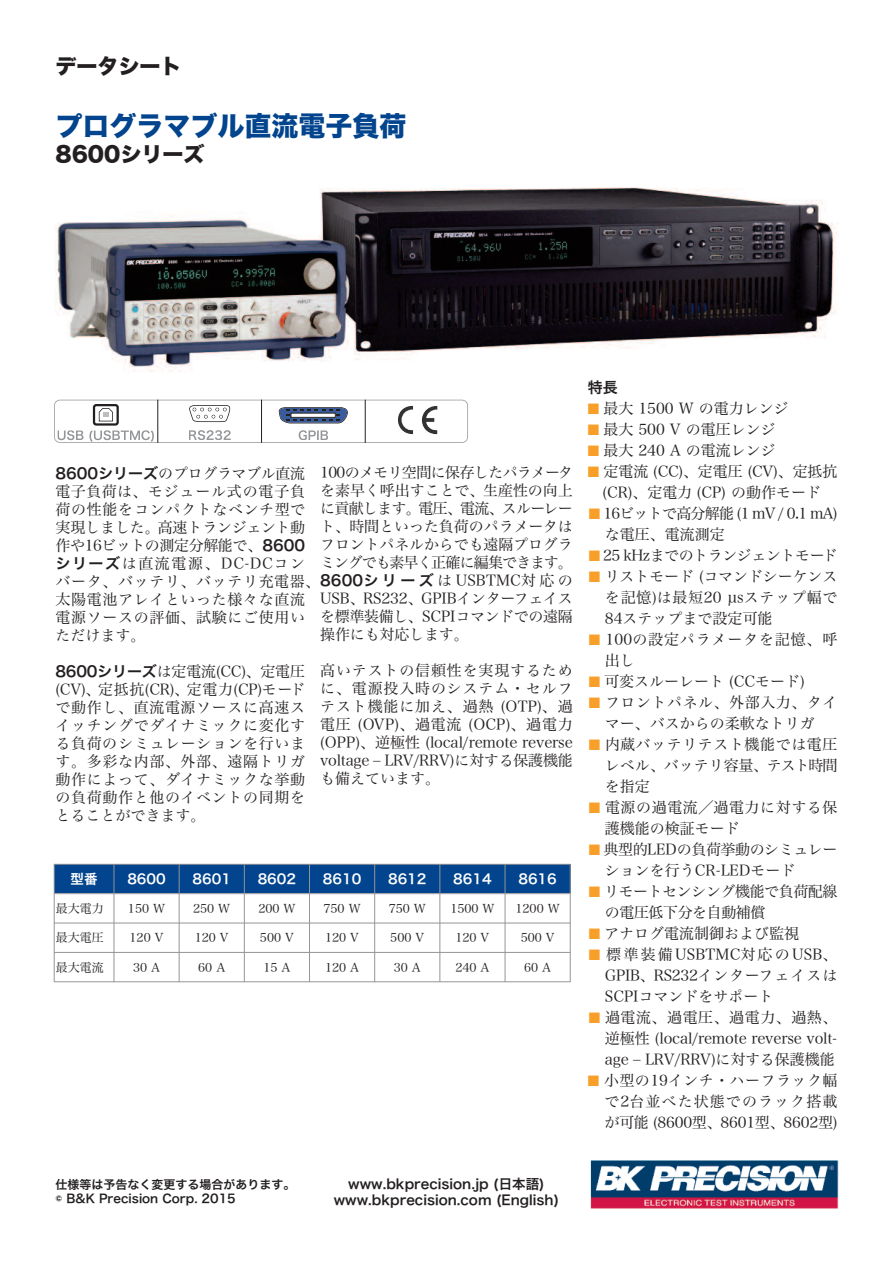
<style>
.page{position:relative;width:893px;height:1263px;background:#fff}
.page>*{position:absolute;margin:0;border:0;box-sizing:border-box;transform-origin:0 0}
.t1{font:27px "Hira Kaku Std N W8";color:#02448d}
.t2{font:21px "Hira Kaku Std N W8";color:#231f20}
.t3{font:15px/18px "Hira Min Pro N W3";color:#231f20;text-align:justify}
.t4{font:15px/18px "Hira Min Pro N W3";letter-spacing:.045em;color:#231f20}
.t5{font:15px/21px "Hira Min Pro N W3";letter-spacing:-.03em;color:#231f20}
.t6{font:15px/21px "Hira Min Pro N W3";letter-spacing:-.05em;color:#231f20}
.t7{font:15px/21px "Hira Min Pro N W3";letter-spacing:.04em;color:#231f20}
.t8{font:15px/21px "Hira Min Pro N W3";letter-spacing:.055em;color:#231f20}
.t9{font:15px "Hira Kaku Pro N W6";color:#231f20}
.t10{font:13.5px/16.2px "Hira Kaku Pro N W6";color:#231f20;text-align:center}
.t11{font:13.5px "Hira Kaku Pro N W6";color:#fff}
.t12{font:12px "Hira Min Pro N W3";color:#231f20}
.t13{font:12px/14.4px "Hira Kaku Pro N W6";color:#231f20}
.s1{font-family:"Hira Kaku Pro N W6"}
.s2{color:#f89f29}
</style>
<div class="page">
<img style="left:590px;top:1160px;width:248px;height:49px">
<img style="left:55px;top:187px;width:783px;height:185px">
<svg style="left:54px;top:400px;width:414px;height:43px"></svg>
<hr style="left:261px;top:400px;width:1px;height:43px;background:#231f20">
<div style="left:54px;top:864px;width:60px;height:30px;background:#02448d"></div>
<div style="left:114px;top:864px;width:65px;height:30px;background:#02448d"></div>
<div style="left:179px;top:864px;width:65px;height:30px;background:#02448d"></div>
<div style="left:244px;top:864px;width:65px;height:30px;background:#02448d"></div>
<div style="left:309px;top:864px;width:66px;height:30px;background:#02448d"></div>
<div style="left:375px;top:864px;width:65px;height:30px;background:#02448d"></div>
<div style="left:440px;top:864px;width:65px;height:30px;background:#02448d"></div>
<div style="left:505px;top:864px;width:65px;height:30px;background:#02448d"></div>
<hr style="left:54px;top:864px;width:1px;height:118px;background:#939598">
<hr style="left:114px;top:864px;width:1px;height:118px;background:#939598">
<hr style="left:179px;top:864px;width:1px;height:118px;background:#939598">
<hr style="left:244px;top:864px;width:1px;height:118px;background:#939598">
<hr style="left:309px;top:864px;width:1px;height:118px;background:#939598">
<hr style="left:374px;top:864px;width:1px;height:118px;background:#939598">
<hr style="left:440px;top:864px;width:1px;height:118px;background:#939598">
<hr style="left:505px;top:864px;width:1px;height:118px;background:#939598">
<hr style="left:570px;top:864px;width:1px;height:118px;background:#939598">
<hr style="left:54px;top:864px;width:516px;height:1px;background:#939598">
<hr style="left:54px;top:893px;width:516px;height:1px;background:#939598">
<hr style="left:54px;top:923px;width:516px;height:1px;background:#939598">
<hr style="left:54px;top:952px;width:516px;height:1px;background:#939598">
<hr style="left:54px;top:981px;width:516px;height:1px;background:#939598">
<h2 class="t2" style="left:56px;top:54px;width:127px">データシート</h2>
<h1 class="t1" style="left:56px;top:110px;width:352px">プログラマブル直流電子負荷</h1>
<h2 class="t2" style="left:56px;top:143px;width:150px">8600シリーズ</h2>
<p class="t4" style="left:55px;top:463px;width:266px"><span class="s1">8600シリーズ</span>のプログラマブル直流電子負荷は、モジュール式の電子負荷の性能をコンパクトなベンチ型で実現しました。高速トランジェント動作や16ビットの測定分解能で、<span class="s1">8600シリーズ</span>は直流電源、DC-DCコンバータ、バッテリ、バッテリ充電器、太陽電池アレイといった様々な直流電源ソースの評価、試験にご使用いただけます。</p>
<p class="t3" style="left:55px;top:661px;width:251px"><span class="s1">8600シリーズ</span>は定電流(CC)、定電圧(CV)、定抵抗(CR)、定電力(CP)モードで動作し、直流電源ソースに高速スイッチングでダイナミックに変化する負荷のシミュレーションを行います。多彩な内部、外部、遠隔トリガ動作によって、ダイナミックな挙動の負荷動作と他のイベントの同期をとることができます。</p>
<p class="t3" style="left:320px;top:462px;width:254px">100のメモリ空間に保存したパラメータを素早く呼出すことで、生産性の向上に貢献します。電圧、電流、スルーレート、時間といった負荷のパラメータはフロントパネルからでも遠隔プログラミングでも素早く正確に編集できます。<span class="s1">8600シリーズ</span>は USBTMC対応のUSB、RS232、GPIBインターフェイスを標準装備し、SCPIコマンドでの遠隔操作にも対応します。</p>
<p class="t3" style="left:320px;top:660px;width:254px">高いテストの信頼性を実現するために、電源投入時のシステム・セルフテスト機能に加え、過熱 (OTP)、過電圧 (OVP)、過電流 (OCP)、過電力(OPP)、逆極性 (local/remote reverse voltage – LRV/RRV)に対する保護機能も備えています。</p>
<p class="t11" style="left:71px;top:867px;width:28px">型番</p>
<p class="t11" style="left:127px;top:867px;width:40px">8600</p>
<p class="t11" style="left:193px;top:867px;width:40px">8601</p>
<p class="t11" style="left:258px;top:867px;width:40px">8602</p>
<p class="t11" style="left:323px;top:867px;width:40px">8610</p>
<p class="t11" style="left:388px;top:867px;width:40px">8612</p>
<p class="t11" style="left:453px;top:867px;width:40px">8614</p>
<p class="t11" style="left:518px;top:867px;width:40px">8616</p>
<p class="t12" style="left:56px;top:898px;width:49px">最大電力</p>
<p class="t12" style="left:128px;top:898px;width:39px">150 W</p>
<p class="t12" style="left:193px;top:898px;width:39px">250 W</p>
<p class="t12" style="left:258px;top:898px;width:39px">200 W</p>
<p class="t12" style="left:323px;top:898px;width:39px">750 W</p>
<p class="t12" style="left:389px;top:898px;width:39px">750 W</p>
<p class="t12" style="left:450px;top:898px;width:46px">1500 W</p>
<p class="t12" style="left:515px;top:898px;width:46px">1200 W</p>
<p class="t12" style="left:56px;top:927px;width:49px">最大電圧</p>
<p class="t12" style="left:130px;top:927px;width:35px">120 V</p>
<p class="t12" style="left:195px;top:927px;width:35px">120 V</p>
<p class="t12" style="left:260px;top:927px;width:35px">500 V</p>
<p class="t12" style="left:325px;top:927px;width:35px">120 V</p>
<p class="t12" style="left:390px;top:927px;width:35px">500 V</p>
<p class="t12" style="left:455px;top:927px;width:35px">120 V</p>
<p class="t12" style="left:521px;top:927px;width:35px">500 V</p>
<p class="t12" style="left:56px;top:957px;width:49px">最大電流</p>
<p class="t12" style="left:133px;top:957px;width:28px">30 A</p>
<p class="t12" style="left:198px;top:957px;width:28px">60 A</p>
<p class="t12" style="left:263px;top:957px;width:28px">15 A</p>
<p class="t12" style="left:325px;top:957px;width:36px">120 A</p>
<p class="t12" style="left:394px;top:957px;width:28px">30 A</p>
<p class="t12" style="left:455px;top:957px;width:36px">240 A</p>
<p class="t12" style="left:524px;top:957px;width:28px">60 A</p>
<p class="t9" style="left:588px;top:373px;width:31px">特長</p>
<p class="t3" style="left:588px;top:398px;width:202px"><span class="s2">■</span> 最大 1500 W の電力レンジ</p>
<p class="t3" style="left:588px;top:419px;width:190px"><span class="s2">■</span> 最大 500 V の電圧レンジ</p>
<p class="t3" style="left:588px;top:440px;width:190px"><span class="s2">■</span> 最大 240 A の電流レンジ</p>
<p class="t3" style="left:588px;top:459px;width:251px;line-height:21px;text-align:center"><span class="s2">■</span> 定電流 (CC)、定電圧 (CV)、定抵抗(CR)、定電力 (CP) の動作モード</p>
<p class="t6" style="left:605px;top:501px;width:234px;text-indent:-16px"><span class="s2">■</span> 16ビットで高分解能 (1 mV / 0.1 mA)な電圧、電流測定</p>
<p class="t5" style="left:589px;top:543px;width:250px"><span class="s2">■</span> 25 kHzまでのトランジェントモード</p>
<p class="t3" style="left:605px;top:564px;width:234px;line-height:21px;text-indent:-16px"><span class="s2">■</span> リストモード (コマンドシーケンスを記憶)は最短20 µsステップ幅で84ステップまで設定可能</p>
<p class="t8" style="left:605px;top:627px;width:234px;text-indent:-16px"><span class="s2">■</span> 100の設定パラメータを記憶、呼出し</p>
<p class="t3" style="left:589px;top:671px;width:218px"><span class="s2">■</span> 可変スルーレート (CCモード)</p>
<p class="t3" style="left:589px;top:690px;width:250px;line-height:21px;text-align:center"><span class="s2">■</span> フロントパネル、外部入力、タイマー、バスからの柔軟なトリガ</p>
<p class="t3" style="left:605px;top:732px;width:234px;line-height:21px;text-indent:-16px"><span class="s2">■</span> 内蔵バッテリテスト機能では電圧レベル、バッテリ容量、テスト時間を指定</p>
<p class="t7" style="left:605px;top:795px;width:234px;text-indent:-16px"><span class="s2">■</span> 電源の過電流／過電力に対する保護機能の検証モード</p>
<p class="t3" style="left:605px;top:837px;width:234px;line-height:21px;text-indent:-16px"><span class="s2">■</span> 典型的LEDの負荷挙動のシミュレーションを行うCR-LEDモード</p>
<p class="t5" style="left:605px;top:879px;width:234px;text-indent:-16px"><span class="s2">■</span> リモートセンシング機能で負荷配線の電圧低下分を自動補償</p>
<p class="t3" style="left:589px;top:923px;width:212px"><span class="s2">■</span> アナログ電流制御および監視</p>
<p class="t3" style="left:605px;top:942px;width:234px;line-height:21px;text-indent:-16px"><span class="s2">■</span> 標準装備USBTMC対応のUSB、GPIB、RS232インターフェイスはSCPIコマンドをサポート</p>
<p class="t3" style="left:605px;top:1005px;width:234px;line-height:21px;text-indent:-16px"><span class="s2">■</span> 過電流、過電圧、過電力、過熱、逆極性 (local/remote reverse volt&shy;age – LRV/RRV)に対する保護機能</p>
<p class="t3" style="left:604px;top:1068px;width:235px;line-height:21px;text-indent:-16px"><span class="s2">■</span> 小型の19インチ・ハーフラック幅で2台並べた状態でのラック搭載が可能 (8600型、8601型、8602型)</p>
<p class="t13" style="left:56px;top:1176px;width:241px">仕様等は予告なく変更する場合があります。© B&amp;K Precision Corp. 2015</p>
<p class="t10" style="left:334px;top:1175px;width:227px">www.bkprecision.jp (日本語) www.bkprecision.com (English)</p>
</div>
